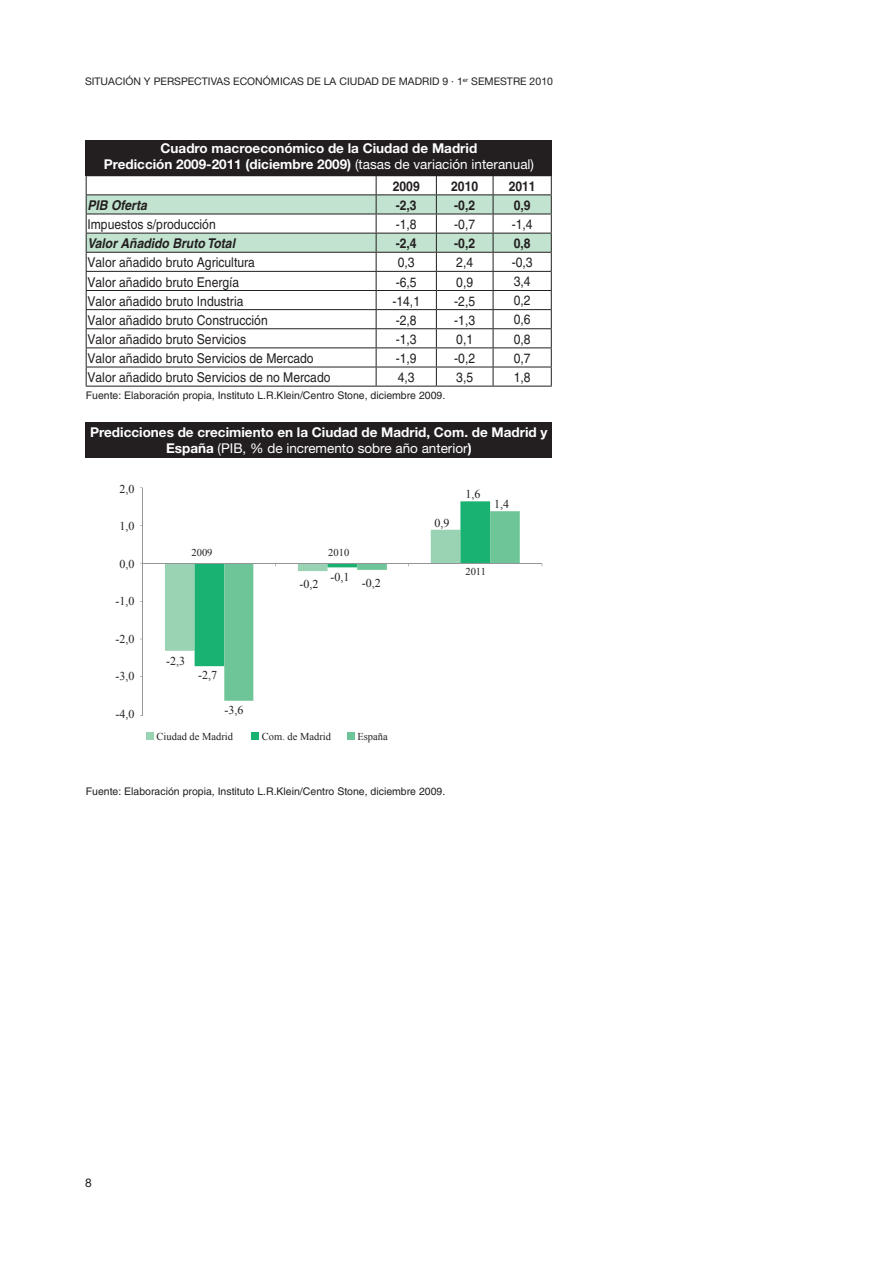
<style>
.page{position:relative;width:893px;height:1263px;background:#fff}
.page>*{position:absolute;margin:0;border:0;box-sizing:border-box;transform-origin:0 0}
.t1{font:13.5px "Helvetica";color:#231f20;scale:.9 1}
.t2{font:700 13.5px/16.2px "Helvetica Neue LT Std";color:#fff;text-align:center}
.t3{font:700 13.5px "Helvetica";color:#231f20;scale:.9 1}
.t4{font:italic 700 13.5px "Helvetica";color:#231f20;scale:.9 1}
.t5{font:12px "Times New Roman";color:#231f20}
.t6{font:12px "Helvetica Neue LT Std";color:#231f20}
.t7{font:10.5px "Helvetica";color:#231f20}
.t8{font:10.5px "Helvetica Neue LT Std";color:#231f20}
.t9{font:10.5px "Times New Roman";color:#231f20}
.s1{font-weight:400}
</style>
<div class="page">
<div style="left:85px;top:423px;width:466px;height:35px;background:#231f20"></div>
<div style="left:86px;top:140px;width:466px;height:35px;background:#231f20"></div>
<hr style="left:86px;top:175px;width:290px;height:1px;background:#231f20">
<hr style="left:376px;top:175px;width:60px;height:1px;background:#231f20">
<hr style="left:436px;top:175px;width:57px;height:1px;background:#231f20">
<hr style="left:493px;top:175px;width:59px;height:1px;background:#231f20">
<svg style="left:86px;top:176px;width:466px;height:210px"></svg>
<hr style="left:86px;top:386px;width:290px;height:1px;background:#231f20">
<hr style="left:376px;top:386px;width:60px;height:1px;background:#231f20">
<hr style="left:436px;top:386px;width:57px;height:1px;background:#231f20">
<hr style="left:493px;top:386px;width:59px;height:1px;background:#231f20">
<div style="left:146px;top:732px;width:8px;height:8px;background:#9ad3b3"></div>
<div style="left:251px;top:732px;width:8px;height:8px;background:#19b273"></div>
<div style="left:347px;top:732px;width:8px;height:8px;background:#6ec598"></div>
<svg style="left:195px;top:501px;width:295px;height:165px"></svg>
<svg style="left:224px;top:511px;width:296px;height:190px"></svg>
<hr style="left:142px;top:488px;width:1px;height:227px;background:#939598">
<hr style="left:143px;top:563px;width:399px;height:1px;background:#939598">
<svg style="left:165px;top:530px;width:295px;height:121px"></svg>
<p class="t8" style="left:85px;top:75px;width:157px">SITUACIÓN Y PERSPECTIVAS económicas</p>
<p class="t8" style="left:307px;top:75px;width:40px">delaciudad</p>
<p class="t8" style="left:382px;top:75px;width:25px">de madrid</p>
<p class="t8" style="left:442px;top:75px;width:112px">9 · 1<sup>er</sup> SEMESTRE 2010</p>
<p class="t2" style="left:104px;top:140px;width:432px">Cuadro macroeconómico de la Ciudad de Madrid<br>Predicción 2009-2011 (diciembre 2009) <span class="s1">(tasas de variación interanual)</span></p>
<p class="t3" style="left:393px;top:178px;width:32px">2009</p>
<p class="t3" style="left:451px;top:178px;width:32px">2010</p>
<p class="t3" style="left:509px;top:178px;width:32px">2011</p>
<p class="t4" style="left:87px;top:197px;width:68px">PIB Oferta</p>
<p class="t3" style="left:396px;top:197px;width:25px">-2,3</p>
<p class="t3" style="left:454px;top:197px;width:25px">-0,2</p>
<p class="t3" style="left:514px;top:197px;width:20px">0,9</p>
<p class="t1" style="left:87px;top:217px;width:144px">Impuestos s/producción</p>
<p class="t1" style="left:396px;top:217px;width:25px">-1,8</p>
<p class="t1" style="left:454px;top:217px;width:25px">-0,7</p>
<p class="t1" style="left:512px;top:216px;width:25px">-1,4</p>
<p class="t4" style="left:87px;top:235px;width:166px">Valor Añadido Bruto Total</p>
<p class="t3" style="left:396px;top:235px;width:25px">-2,4</p>
<p class="t3" style="left:454px;top:235px;width:25px">-0,2</p>
<p class="t3" style="left:514px;top:235px;width:20px">0,8</p>
<p class="t1" style="left:87px;top:255px;width:188px">Valor añadido bruto Agricultura</p>
<p class="t1" style="left:398px;top:255px;width:20px">0,3</p>
<p class="t1" style="left:456px;top:255px;width:20px">2,4</p>
<p class="t1" style="left:512px;top:254px;width:25px">-0,3</p>
<p class="t1" style="left:87px;top:274px;width:170px">Valor añadido bruto Energía</p>
<p class="t1" style="left:396px;top:274px;width:25px">-6,5</p>
<p class="t1" style="left:456px;top:274px;width:20px">0,9</p>
<p class="t1" style="left:514px;top:274px;width:20px">3,4</p>
<p class="t1" style="left:87px;top:293px;width:175px">Valor añadido bruto Industria</p>
<p class="t1" style="left:392px;top:293px;width:32px">-14,1</p>
<p class="t1" style="left:454px;top:293px;width:25px">-2,5</p>
<p class="t1" style="left:514px;top:293px;width:20px">0,2</p>
<p class="t1" style="left:87px;top:312px;width:202px">Valor añadido bruto Construcción</p>
<p class="t1" style="left:396px;top:312px;width:25px">-2,8</p>
<p class="t1" style="left:454px;top:312px;width:25px">-1,3</p>
<p class="t1" style="left:514px;top:312px;width:20px">0,6</p>
<p class="t1" style="left:87px;top:331px;width:178px">Valor añadido bruto Servicios</p>
<p class="t1" style="left:396px;top:331px;width:25px">-1,3</p>
<p class="t1" style="left:456px;top:331px;width:20px">0,1</p>
<p class="t1" style="left:514px;top:331px;width:20px">0,8</p>
<p class="t1" style="left:87px;top:351px;width:253px">Valor añadido bruto Servicios de Mercado</p>
<p class="t1" style="left:396px;top:351px;width:25px">-1,9</p>
<p class="t1" style="left:454px;top:351px;width:25px">-0,2</p>
<p class="t1" style="left:514px;top:350px;width:20px">0,7</p>
<p class="t1" style="left:87px;top:370px;width:272px">Valor añadido bruto Servicios de no Mercado</p>
<p class="t1" style="left:398px;top:370px;width:20px">4,3</p>
<p class="t1" style="left:456px;top:370px;width:20px">3,5</p>
<p class="t1" style="left:514px;top:369px;width:20px">1,8</p>
<p class="t7" style="left:86px;top:389px;width:361px">Fuente: Elaboración propia, Instituto L.R.Klein/Centro Stone, diciembre 2009.</p>
<p class="t2" style="left:90px;top:424px;width:459px">Predicciones de crecimiento en la Ciudad de Madrid, Com. de Madrid y<br>España <span class="s1">(PIB, % de incremento sobre año anterior</span>)</p>
<p class="t5" style="left:120px;top:481px;width:16px">2,0</p>
<p class="t5" style="left:120px;top:518px;width:16px">1,0</p>
<p class="t5" style="left:120px;top:556px;width:16px">0,0</p>
<p class="t5" style="left:116px;top:593px;width:20px">-1,0</p>
<p class="t5" style="left:116px;top:631px;width:20px">-2,0</p>
<p class="t5" style="left:116px;top:668px;width:20px">-3,0</p>
<p class="t5" style="left:116px;top:706px;width:20px">-4,0</p>
<p class="t9" style="left:192px;top:546px;width:22px">2009</p>
<p class="t9" style="left:328px;top:546px;width:22px">2010</p>
<p class="t5" style="left:300px;top:576px;width:20px">-0,2</p>
<p class="t5" style="left:330px;top:569px;width:20px">-0,1</p>
<p class="t5" style="left:362px;top:575px;width:20px">-0,2</p>
<p class="t5" style="left:166px;top:653px;width:20px">-2,3</p>
<p class="t5" style="left:198px;top:666px;width:20px">-2,7</p>
<p class="t5" style="left:225px;top:702px;width:20px">-3,6</p>
<p class="t9" style="left:157px;top:729px;width:78px">Ciudad de Madrid</p>
<p class="t9" style="left:262px;top:729px;width:71px">Com. de Madrid</p>
<p class="t9" style="left:357px;top:729px;width:32px">España</p>
<p class="t5" style="left:434px;top:515px;width:16px">0,9</p>
<p class="t5" style="left:465px;top:486px;width:16px">1,6</p>
<p class="t5" style="left:494px;top:496px;width:16px">1,4</p>
<p class="t9" style="left:465px;top:564px;width:22px">2011</p>
<p class="t7" style="left:86px;top:785px;width:361px">Fuente: Elaboración propia, Instituto L.R.Klein/Centro Stone, diciembre 2009.</p>
<p class="t6" style="left:85px;top:1175px;width:8px">8</p>
</div>
